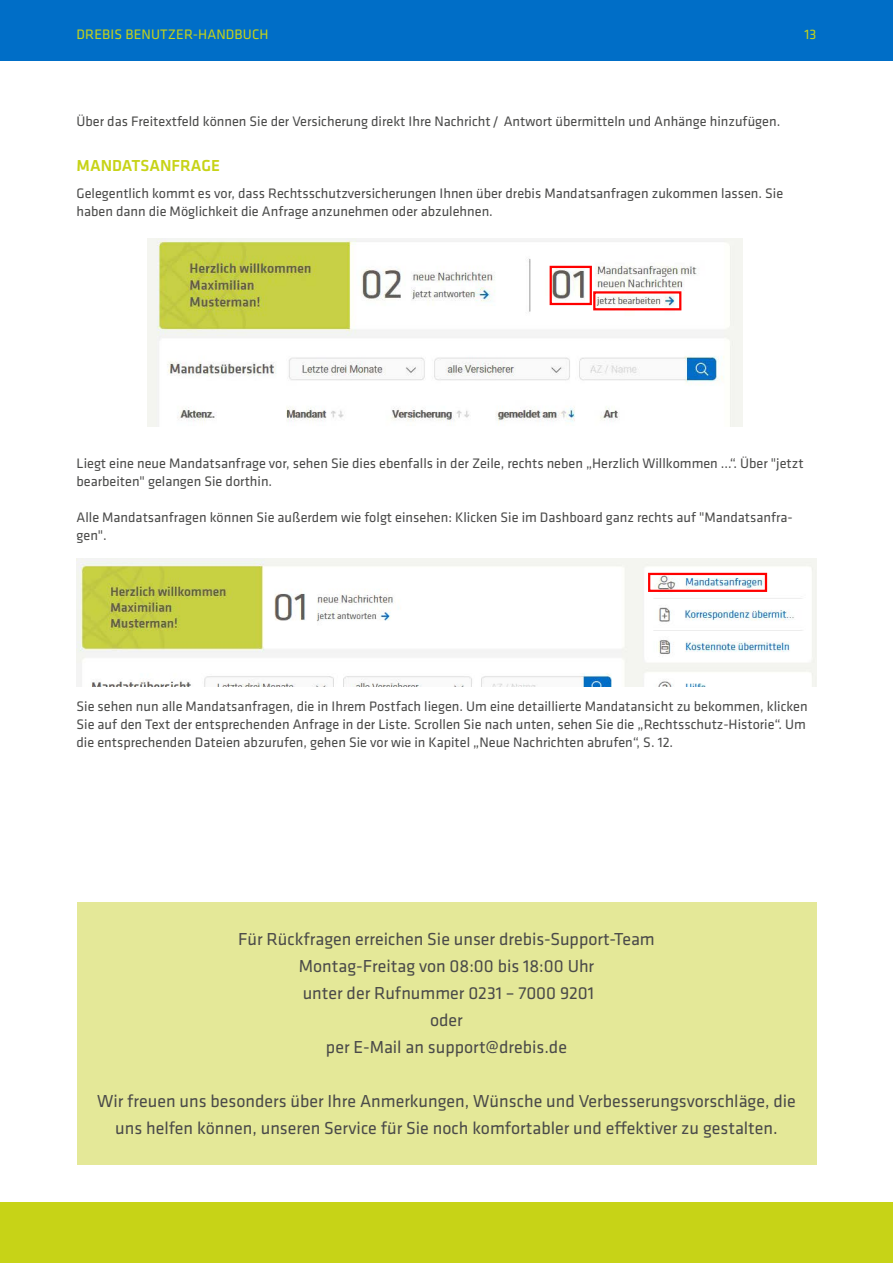
<style>
.page{position:relative;width:893px;height:1263px;background:#fff}
.page>*{position:absolute;margin:0;border:0;box-sizing:border-box;transform-origin:0 0}
.t1{font:18px/27px "Klavika";color:#4a4a49;text-align:center}
.t2{font:500 16.5px "Klavika";color:#c7d317}
.t3{font:14.25px/18px "Klavika";color:#4a4a49}
.t4{font:14.25px "Klavika";letter-spacing:.01em;color:#c7d317}
</style>
<div class="page">
<div style="left:0;top:0;width:893px;height:60px;background:#006ec7"></div>
<div style="left:0;top:1203px;width:893px;height:60px;background:#c7d317"></div>
<img style="left:148px;top:238px;width:595px;height:189px">
<div style="left:550px;top:266px;width:42px;height:39px;border:2px solid #f00"></div>
<div style="left:593px;top:291px;width:88px;height:19px;border:2px solid #f00"></div>
<img style="left:77px;top:559px;width:739px;height:127px">
<div style="left:648px;top:573px;width:119px;height:19px;border:2px solid #f00"></div>
<div style="left:77px;top:903px;width:739px;height:262px;background:#e4e898"></div>
<p class="t4" style="left:77px;top:26px;width:194px">DREBIS BENUTZER-HANDBUCH</p>
<p class="t4" style="left:804px;top:26px;width:14px">13</p>
<p class="t3" style="left:77px;top:113px;width:705px">Über das Freitextfeld können Sie der Versicherung direkt Ihre Nachricht / Antwort übermitteln und Anhänge hinzufügen.</p>
<p class="t2" style="left:77px;top:157px;width:145px">MANDATSANFRAGE</p>
<p class="t3" style="left:77px;top:185px;width:708px">Gelegentlich kommt es vor, dass Rechtsschutzversicherungen Ihnen über drebis Mandatsanfragen zukommen lassen. Sie haben dann die Möglichkeit die Anfrage anzunehmen oder abzulehnen.</p>
<p class="t3" style="left:77px;top:455px;width:729px">Liegt eine neue Mandatsanfrage vor, sehen Sie dies ebenfalls in der Zeile, rechts neben „Herzlich Willkommen …“. Über "jetzt bearbeiten" gelangen Sie dorthin.</p>
<p class="t3" style="left:77px;top:509px;width:718px">Alle Mandatsanfragen können Sie außerdem wie folgt einsehen: Klicken Sie im Dashboard ganz rechts auf "Mandatsanfra&shy;gen".</p>
<p class="t3" style="left:77px;top:698px;width:733px">Sie sehen nun alle Mandatsanfragen, die in Ihrem Postfach liegen. Um eine detaillierte Mandatansicht zu bekommen, klicken<br>Sie auf den Text der entsprechenden Anfrage in der Liste. Scrollen Sie nach unten, sehen Sie die „Rechtsschutz-Historie“. Um die entsprechenden Dateien abzurufen, gehen Sie vor wie in Kapitel „Neue Nachrichten abrufen“, S. 12.</p>
<p class="t1" style="left:238px;top:926px;width:418px">Für Rückfragen erreichen Sie unser drebis-Support-Team Montag-Freitag von 08:00 bis 18:00 Uhr<br>unter der Rufnummer 0231 – 7000 9201<br>oder<br>per E-Mail an support@drebis.de</p>
<p class="t1" style="left:97px;top:1088px;width:700px">Wir freuen uns besonders über Ihre Anmerkungen, Wünsche und Verbesserungsvorschläge, die uns helfen können, unseren Service für Sie noch komfortabler und effektiver zu gestalten.</p>
</div>
